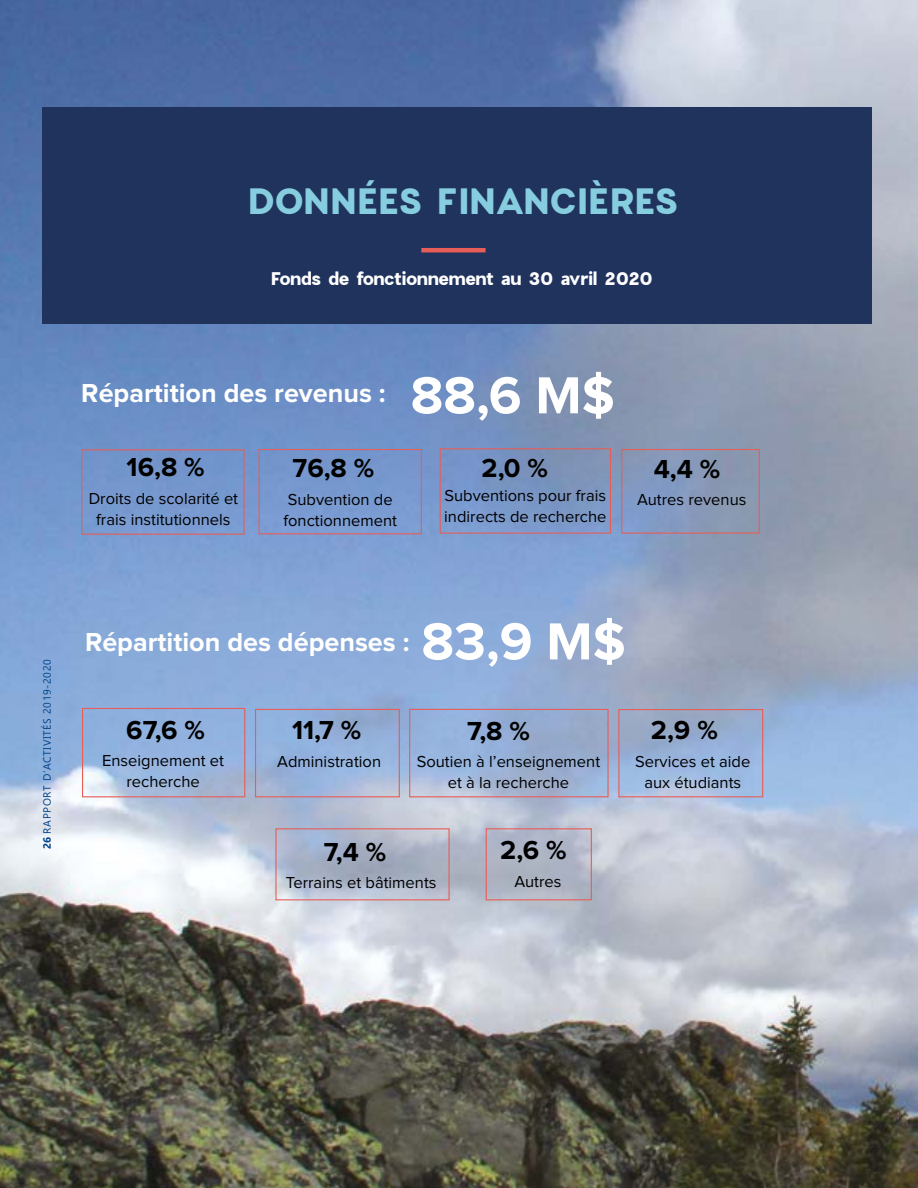
<style>
.page{position:relative;width:918px;height:1188px;background:#fff}
.page>*{position:absolute;margin:0;border:0;box-sizing:border-box;transform-origin:0 0}
.t1{font:700 54px "Proxima Nova";color:#fff}
.t2{font:700 36px "Charlevoix Pro";letter-spacing:-.025em;color:#86cedf}
.t3{font:700 27px "Proxima Nova";color:#fff}
.t4{font:700 27px "Proxima Nova";color:#000}
.t5{font:700 18px "Charlevoix Pro";letter-spacing:-.02em;color:#fff}
.t6{font:16.5px/21px "Proxima Nova";color:#000;text-align:center}
.t7{font:10.5px "Gadugi";letter-spacing:.06em;color:#004288}
.s1{font-weight:700;color:#004289}
.s2{font-size:54px}
</style>
<div class="page">
<img style="left:0;top:0;width:918px;height:1188px">
<svg style="left:917px;top:0;width:1px;height:1153px"></svg>
<div style="left:42px;top:107px;width:830px;height:217px;background:#20335d"></div>
<hr style="left:421px;top:248px;width:65px;height:4px;background:#e65e57">
<div style="left:81px;top:449px;width:164px;height:86px;border:1px solid #e65e57"></div>
<div style="left:259px;top:449px;width:163px;height:85px;border:1px solid #e65e57"></div>
<div style="left:440px;top:448px;width:171px;height:86px;border:1px solid #e65e57"></div>
<div style="left:621px;top:449px;width:139px;height:85px;border:1px solid #e65e57"></div>
<div style="left:82px;top:708px;width:163px;height:89px;border:1px solid #e65e57"></div>
<div style="left:409px;top:709px;width:200px;height:88px;border:1px solid #e65e57"></div>
<div style="left:255px;top:709px;width:145px;height:88px;border:1px solid #e65e57"></div>
<div style="left:275px;top:828px;width:175px;height:72px;border:1px solid #e65e57"></div>
<div style="left:618px;top:709px;width:145px;height:88px;border:1px solid #e65e57"></div>
<div style="left:486px;top:828px;width:106px;height:72px;border:1px solid #e65e57"></div>
<h2 class="t2" style="left:247px;top:177px;width:433px">DONNÉES FINANCIÈRES</h2>
<p class="t5" style="left:270px;top:266px;width:384px">Fonds de fonctionnement au 30 avril 2020</p>
<h3 class="t3" style="left:81px;top:380px;width:306px">Répartition des revenus :</h3>
<h3 class="t4" style="left:127px;top:455px;width:80px">16,8 %</h3>
<p class="t6" style="left:89px;top:489px;width:151px">Droits de scolarité et frais institutionnels</p>
<p class="t6" style="left:284px;top:489px;width:115px;text-align:left">Subvention de fonctionnement</p>
<h3 class="t4" style="left:293px;top:455px;width:83px">76,8 %</h3>
<h1 class="t1" style="left:411px;top:371px;width:206px">88,6 M$</h1>
<h3 class="t4" style="left:481px;top:456px;width:68px">2,0 %</h3>
<h3 class="t4" style="left:654px;top:456px;width:68px">4,4 %</h3>
<p class="t6" style="left:637px;top:490px;width:111px">Autres revenus</p>
<p class="t6" style="left:444px;top:485px;width:164px;text-align:left">Subventions pour frais indirects de recherche</p>
<p class="t7" style="left:41px;top:849px;width:191px;rotate:-90deg"><span class="s1">26</span> RAPPORT D’ACTIVITÉS 2019-2020</p>
<h3 class="t3" style="left:85px;top:630px;width:542px">Répartition des dépenses : <span class="s2">83,9 M$</span></h3>
<h3 class="t4" style="left:126px;top:718px;width:80px">67,6 %</h3>
<p class="t6" style="left:102px;top:750px;width:124px">Enseignement et recherche</p>
<h3 class="t4" style="left:292px;top:718px;width:71px">11,7 %</h3>
<p class="t6" style="left:277px;top:752px;width:105px">Administration</p>
<h3 class="t4" style="left:467px;top:719px;width:64px">7,8 %</h3>
<p class="t6" style="left:417px;top:751px;width:185px">Soutien à l’enseignement et à la recherche</p>
<h3 class="t4" style="left:324px;top:839px;width:64px">7,4 %</h3>
<p class="t6" style="left:286px;top:873px;width:152px">Terrains et bâtiments</p>
<h3 class="t4" style="left:500px;top:838px;width:68px">2,6 %</h3>
<p class="t6" style="left:515px;top:872px;width:49px">Autres</p>
<h3 class="t4" style="left:651px;top:718px;width:68px">2,9 %</h3>
<p class="t6" style="left:635px;top:752px;width:117px">Services et aide aux étudiants</p>
</div>
